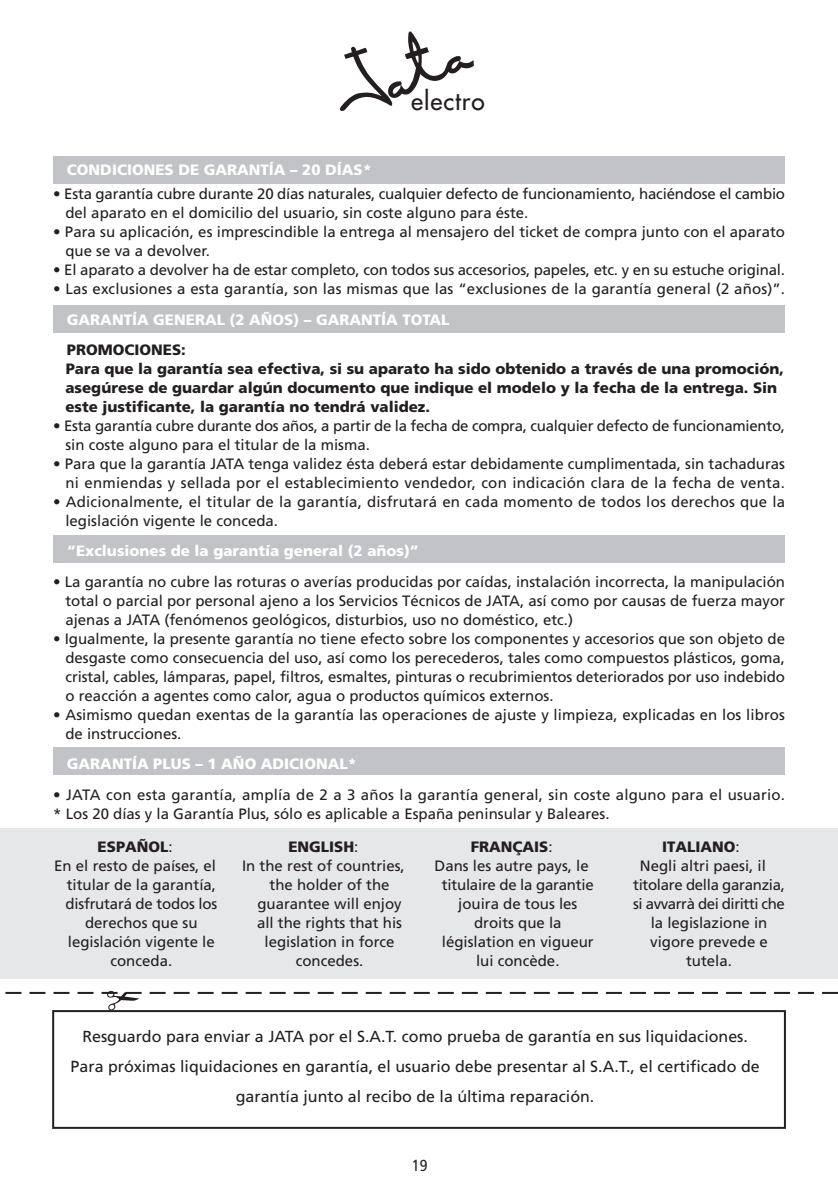
<style>
.page{position:relative;width:838px;height:1192px;background:#fff}
.page>*{position:absolute;margin:0;border:0;box-sizing:border-box;transform-origin:0 0}
.t1{font:24.4px "Futura";letter-spacing:.04em;color:#231f20}
.t2{font:16px/29.6px "Frutiger";color:#231f20;text-align:center}
.t3{font:condensed 16px "Frutiger";color:#231f20}
.t4{font:15px/19px "Frutiger";color:#231f20}
.t5{font:900 15px/19px "Frutiger";color:#231f20}
.t6{font:900 15px "Frutiger";color:#fff}
.t7{font:15px "Frutiger";letter-spacing:-.02em;color:#231f20}
.t8{font:15px "Frutiger";letter-spacing:-.025em;color:#231f20}
.s1{font-weight:900;color:#fff}
.s2{font-weight:900}
.s3{font-weight:400}
</style>
<div class="page">
<div style="left:53px;top:747px;width:731px;height:27px;background:#c2c3c6"></div>
<div style="left:53px;top:535px;width:731px;height:27px;background:#c2c3c6"></div>
<div style="left:53px;top:305px;width:731px;height:27px;background:#c2c3c6"></div>
<div style="left:53px;top:156px;width:731px;height:27px;background:#c2c3c6"></div>
<div style="left:0;top:828px;width:837px;height:150px;background:#e6e7e9"></div>
<div style="left:52px;top:1010px;width:733px;height:118px;border:2px solid #231f20"></div>
<svg style="left:5px;top:990px;width:832px;height:20px"></svg>
<svg style="left:340px;top:31px;width:134px;height:80px"></svg>
<p class="t1" style="left:411px;top:89px;width:75px">electro</p>
<p class="t6" style="left:67px;top:163px;width:306px">CONDICIONES DE GARANTÍA – 20 DÍAS*</p>
<p class="t4" style="left:65px;top:186px;width:721px;text-indent:-12px">• Esta garantía cubre durante 20 días naturales, cualquier defecto de funcionamiento, haciéndose el cambio del aparato en el domicilio del usuario, sin coste alguno para éste.</p>
<p class="t4" style="left:65px;top:224px;width:721px;text-indent:-12px">• Para su aplicación, es imprescindible la entrega al mensajero del ticket de compra junto con el aparato que se va a devolver.</p>
<p class="t4" style="left:53px;top:262px;width:733px">• El aparato a devolver ha de estar completo, con todos sus accesorios, papeles, etc. y en su estuche original.</p>
<p class="t4" style="left:67px;top:275px;width:719px;line-height:30.4px;text-indent:-14px">• Las exclusiones a esta garantía, son las mismas que las “exclusiones de la garantía general (2 años)”.<br><span class="s1">GARANTÍA GENERAL (2 AÑOS) – GARANTÍA TOTAL<br></span><span class="s2">PROMOCIONES:</span></p>
<p class="t5" style="left:65px;top:360px;width:720px">Para que la garantía sea efectiva, si su aparato ha sido obtenido a través de una promoción, asegúrese de guardar algún documento que indique el modelo y la fecha de la entrega. Sin este justificante, la garantía no tendrá validez.</p>
<p class="t4" style="left:65px;top:417px;width:721px;text-indent:-12px">• Esta garantía cubre durante dos años, a partir de la fecha de compra, cualquier defecto de funcionamiento, sin coste alguno para el titular de la misma.</p>
<p class="t4" style="left:53px;top:455px;width:733px;text-align:right">• Para que la garantía JATA tenga validez ésta deberá estar debidamente cumplimentada, sin tachaduras ni enmiendas y sellada por el establecimiento vendedor, con indicación clara de la fecha de venta.</p>
<p class="t4" style="left:65px;top:493px;width:721px;text-indent:-12px">• Adicionalmente, el titular de la garantía, disfrutará en cada momento de todos los derechos que la legislación vigente le conceda.</p>
<p class="t6" style="left:67px;top:545px;width:353px">“Exclusiones de la garantía general (2 años)”</p>
<p class="t4" style="left:65px;top:573px;width:721px;text-align:justify;text-indent:-12px">• La garantía no cubre las roturas o averías producidas por caídas, instalación incorrecta, la manipulación total o parcial por personal ajeno a los Servicios Técnicos de JATA, así como por causas de fuerza mayor ajenas a JATA (fenómenos geológicos, disturbios, uso no doméstico, etc.)</p>
<p class="t4" style="left:65px;top:630px;width:721px;text-align:justify;text-indent:-12px">• Igualmente, la presente garantía no tiene efecto sobre los componentes y accesorios que son objeto de desgaste como consecuencia del uso, así como los perecederos, tales como compuestos plásticos, goma, cristal, cables, lámparas, papel, filtros, esmaltes, pinturas o recubrimientos deteriorados por uso indebido o reacción a agentes como calor, agua o productos químicos externos.</p>
<p class="t4" style="left:65px;top:706px;width:721px;text-indent:-12px">• Asimismo quedan exentas de la garantía las operaciones de ajuste y limpieza, explicadas en los libros de instrucciones.</p>
<p class="t6" style="left:67px;top:758px;width:291px">GARANTÍA PLUS – 1 AÑO ADICIONAL*</p>
<p class="t4" style="left:53px;top:786px;width:733px">• JATA con esta garantía, amplía de 2 a 3 años la garantía general, sin coste alguno para el usuario. * Los 20 días y la Garantía Plus, sólo es aplicable a España peninsular y Baleares.</p>
<p class="t5" style="left:98px;top:838px;width:77px">ESPAÑOL<span class="s3">:</span></p>
<p class="t4" style="left:54px;top:857px;width:163px">En el resto de países, el</p>
<p class="t4" style="left:67px;top:876px;width:151px">titular de la garantía,</p>
<p class="t4" style="left:65px;top:895px;width:153px">disfrutará de todos los</p>
<p class="t4" style="left:85px;top:914px;width:114px">derechos que su</p>
<p class="t4" style="left:68px;top:933px;width:148px">legislación vigente le</p>
<p class="t4" style="left:110px;top:952px;width:63px">conceda.</p>
<p class="t5" style="left:288px;top:838px;width:72px">ENGLISH<span class="s3">:</span></p>
<p class="t4" style="left:242px;top:857px;width:164px">In the rest of countries,</p>
<p class="t4" style="left:269px;top:876px;width:122px">the holder of the</p>
<p class="t4" style="left:257px;top:895px;width:146px">guarantee will enjoy</p>
<p class="t4" style="left:257px;top:914px;width:147px">all the rights that his</p>
<p class="t4" style="left:264px;top:933px;width:132px">legislation in force</p>
<p class="t4" style="left:296px;top:952px;width:69px">concedes.</p>
<p class="t4" style="left:434px;top:838px;width:161px;text-align:center"><span class="s2">FRANÇAIS</span>:<br>Dans les autre pays, le titulaire de la garantie jouira de tous les droits que la législation en vigueur lui concède.</p>
<p class="t5" style="left:662px;top:838px;width:79px">ITALIANO<span class="s3">:</span></p>
<p class="t4" style="left:639px;top:857px;width:127px">Negli altri paesi, il</p>
<p class="t7" style="left:633px;top:878px;width:153px">titolare della garanzia,</p>
<p class="t8" style="left:633px;top:897px;width:153px">si avvarrà dei diritti che</p>
<p class="t4" style="left:650px;top:914px;width:118px">la legislazione in</p>
<p class="t4" style="left:650px;top:933px;width:119px">vigore prevede e</p>
<p class="t4" style="left:686px;top:952px;width:47px">tutela.</p>
<p class="t2" style="left:71px;top:1023px;width:690px">Resguardo para enviar a JATA por el S.A.T. como prueba de garantía en sus liquidaciones.<br>Para próximas liquidaciones en garantía, el usuario debe presentar al S.A.T., el certificado de garantía junto al recibo de la última reparación.</p>
<p class="t3" style="left:412px;top:1159px;width:17px">19</p>
</div>
